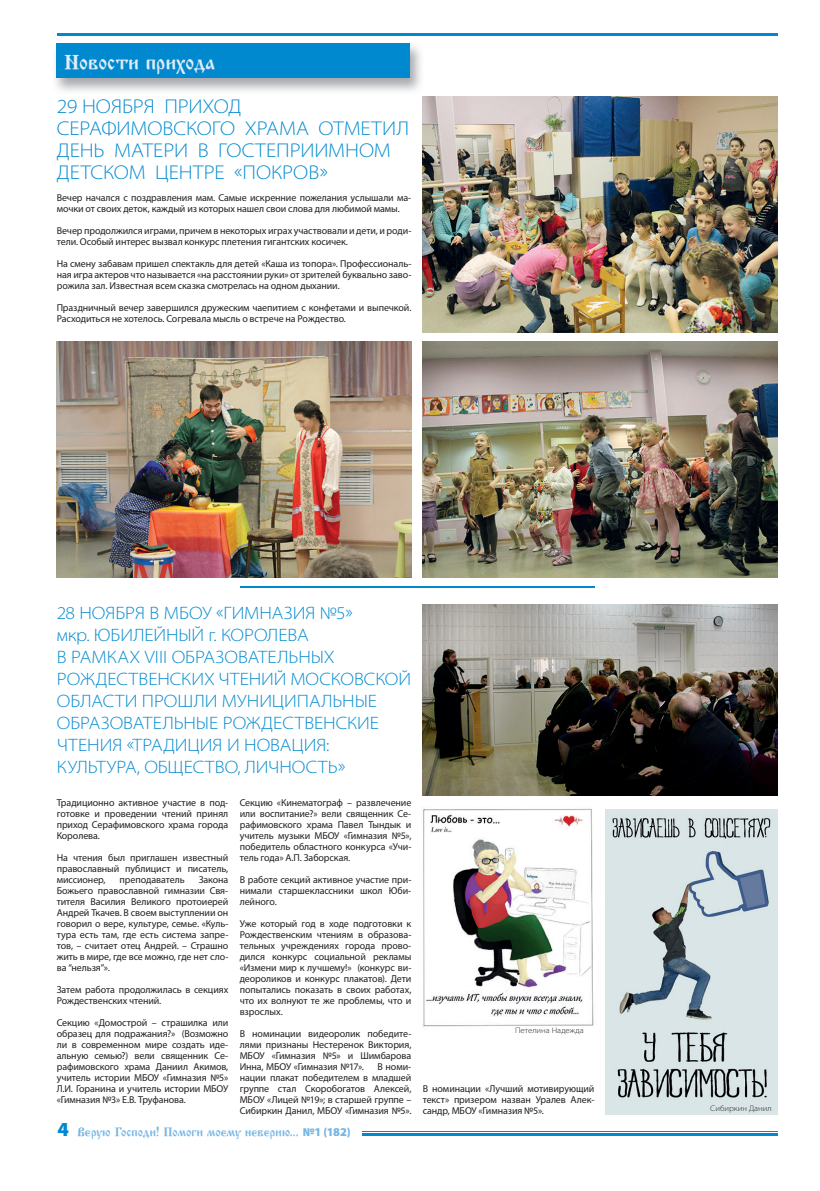
<style>
.page{position:relative;width:820px;height:1191px;background:#fff}
.page>*{position:absolute;margin:0;border:0;box-sizing:border-box;transform-origin:0 0}
.t1{font:300 semi-expanded 20px/22px "Myriad Pro";letter-spacing:-.005em;color:#0089cf}
.t2{font:20px "Izhitsa.kz";color:#e1edf8}
.t3{font:300 semi-expanded 18px/22px "Myriad Pro";letter-spacing:-.005em;color:#0089cf}
.t4{font:12px "Izhitsa.kz";color:#77b6e4}
.t5{font:10px/11px "Myriad Pro";letter-spacing:-.01em;color:#231f20;text-align:justify}
.t6{font:300 semi-expanded 8px "Myriad Pro";color:#231f20}
.s1{font-family:"Myriad Pro";font-weight:900;font-size:20px;color:#0089cf}
.s2{font-family:"Myriad Pro";font-weight:900}
</style>
<div class="page">
<hr style="left:361px;top:1130px;width:416px;height:1px;background:#0089cf">
<hr style="left:361px;top:1133px;width:416px;height:2px;background:#0089cf">
<hr style="left:57px;top:33px;width:720px;height:2px;background:#0089cf">
<img style="left:55px;top:43px;width:366px;height:48px">
<div style="left:57px;top:44px;width:353px;height:34px;background:#0089cf"></div>
<hr style="left:240px;top:586px;width:354px;height:1px;background:#0089cf">
<img style="left:422px;top:96px;width:355px;height:236px">
<img style="left:422px;top:341px;width:355px;height:236px">
<img style="left:57px;top:341px;width:354px;height:236px">
<img style="left:422px;top:604px;width:355px;height:192px">
<img style="left:605px;top:809px;width:172px;height:305px">
<img style="left:423px;top:807px;width:171px;height:220px">
<h1 class="t2" style="left:64px;top:51px;width:152px">Новости прихода</h1>
<h1 class="t1" style="left:57px;top:96px;width:354px">29 НОЯБРЯ ПРИХОД<br>СЕРАФИМОВСКОГО ХРАМА ОТМЕТИЛ<br>ДЕНЬ МАТЕРИ В ГОСТЕПРИИМНОМ<br>ДЕТСКОМ ЦЕНТРЕ «ПОКРОВ»</h1>
<p class="t5" style="left:57px;top:192px;width:356px">Вечер начался с поздравления мам. Самые искренние пожелания услышали ма&shy;мочки от своих деток, каждый из которых нашел свои слова для любимой мамы.</p>
<p class="t5" style="left:57px;top:225px;width:356px">Вечер продолжился играми, причем в некоторых играх участвовали и дети, и роди&shy;тели. Особый интерес вызвал конкурс плетения гигантских косичек.</p>
<p class="t5" style="left:57px;top:258px;width:356px">На смену забавам пришел спектакль для детей «Каша из топора». Профессиональ&shy;ная игра актеров что называется «на расстоянии руки» от зрителей буквально заво&shy;рожила зал. Известная всем сказка смотрелась на одном дыхании.</p>
<p class="t5" style="left:57px;top:302px;width:356px">Праздничный вечер завершился дружеским чаепитием с конфетами и выпечкой.<br>Расходиться не хотелось. Согревала мысль о встрече на Рождество.</p>
<p class="t3" style="left:57px;top:602px;width:356px">28 НОЯБРЯ В МБОУ «ГИМНАЗИЯ №5»<br>мкр. ЮБИЛЕЙНЫЙ г. КОРОЛЕВА<br>В РАМКАХ VIII ОБРАЗОВАТЕЛЬНЫХ<br>РОЖДЕСТВЕНСКИХ ЧТЕНИЙ МОСКОВСКОЙ<br>ОБЛАСТИ ПРОШЛИ МУНИЦИПАЛЬНЫЕ<br>ОБРАЗОВАТЕЛЬНЫЕ РОЖДЕСТВЕНСКИЕ<br>ЧТЕНИЯ «ТРАДИЦИЯ И НОВАЦИЯ:<br>КУЛЬТУРА, ОБЩЕСТВО, ЛИЧНОСТЬ»</p>
<p class="t5" style="left:240px;top:797px;width:173px">Секцию «Кинематограф – развлечение или воспитание?» вели священник Се&shy;рафимовского храма Павел Тындык и учитель музыки МБОУ «Гимназия №5», победитель областного конкурса «Учи&shy;тель года» А.П. Заборская.</p>
<p class="t5" style="left:240px;top:874px;width:173px">В работе секций активное участие при&shy;нимали старшеклассники школ Юби&shy;лейного.</p>
<p class="t5" style="left:240px;top:918px;width:173px">Уже который год в ходе подготовки к Рождественским чтениям в образова&shy;тельных учреждениях города прово&shy;дился конкурс социальной рекламы «Измени мир к лучшему!» (конкурс ви&shy;деороликов и конкурс плакатов). Дети попытались показать в своих работах, что их волнуют те же проблемы, что и взрослых.</p>
<p class="t5" style="left:240px;top:1028px;width:173px">В номинации видеоролик победите&shy;лями признаны Нестеренок Виктория, МБОУ «Гимназия №5» и Шимбарова Инна, МБОУ «Гимназия №17».</p>
<p class="t5" style="left:57px;top:797px;width:173px">Традиционно активное участие в под&shy;готовке и проведении чтений принял приход Серафимовского храма города Королева.</p>
<p class="t5" style="left:57px;top:852px;width:173px">На чтения был приглашен известный православный публицист и писатель, миссионер,</p>
<p class="t5" style="left:57px;top:874px;width:173px;text-indent:142px">Закона Божьего православной гимназии Свя&shy;тителя Василия Великого протоиерей Андрей Ткачев. В своем выступлении он говорил о вере, культуре, семье. «Куль&shy;тура есть там, где есть система запре&shy;тов, – считает отец Андрей. – Страшно жить в мире, где все можно, где нет сло&shy;ва “нельзя”».</p>
<p class="t5" style="left:57px;top:984px;width:173px">Затем работа продолжилась в секциях<br>Рождественских чтений.</p>
<p class="t5" style="left:57px;top:1017px;width:173px">Секцию «Домострой – страшилка или образец для подражания?» (Возможно ли в современном мире создать иде&shy;альную семью?) вели священник Се&shy;рафимовского храма Даниил Акимов, учитель истории МБОУ «Гимназия №5» Л.И. Горанина и учитель истории МБОУ «Гимназия №3» Е.В. Труфанова.</p>
<p class="t5" style="left:120px;top:874px;width:67px">преподаватель</p>
<p class="t5" style="left:240px;top:1061px;width:173px;text-indent:138px">В номи&shy;нации плакат победителем в младшей группе стал Скоробогатов Алексей, МБОУ «Лицей №19»; в старшей группе – Сибиркин Данил, МБОУ «Гимназия №5».</p>
<p class="t4" style="left:57px;top:1125px;width:294px"><span class="s1">4</span> Верую Господи! Помоги моему неверию... <span class="s2">№1 (182)</span></p>
<p class="t6" style="left:515px;top:1025px;width:70px">Петелина Надежда</p>
<p class="t5" style="left:422px;top:1083px;width:173px">В номинации «Лучший мотивирующий текст» призером назван Уралев Алек&shy;сандр, МБОУ «Гимназия №5».</p>
<p class="t6" style="left:710px;top:1103px;width:63px">Сибиркин Данил</p>
</div>
